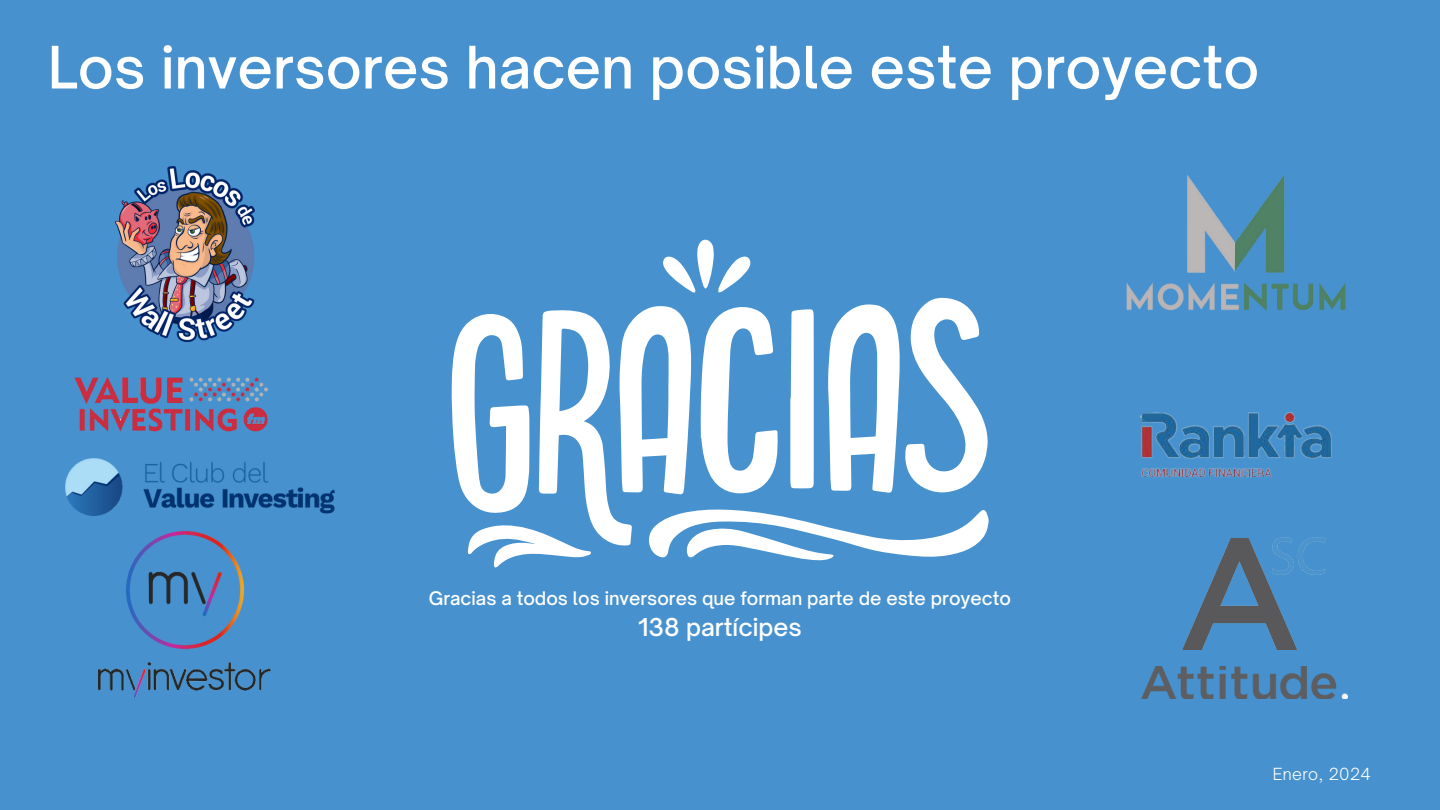
<style>
.page{position:relative;width:1440px;height:810px;background:#4792ce}
.page>*{position:absolute;margin:0;border:0;box-sizing:border-box;transform-origin:0 0}
.t1{font:500 56px "Open Sauce One";color:#fff}
.t2{font:500 23.6px "Open Sauce One";color:#fff}
.t3{font:500 17.9px "Open Sauce One";color:#fff}
.t4{font:300 16px "Open Sauce One";letter-spacing:.02em;color:#fff}
</style>
<div class="page">
<svg style="left:451px;top:240px;width:537px;height:328px"></svg>
<img style="left:115px;top:167px;width:139px;height:175px">
<img style="left:126px;top:531px;width:118px;height:118px">
<img style="left:98px;top:662px;width:173px;height:37px">
<img style="left:1142px;top:666px;width:205px;height:33px">
<img style="left:1182px;top:537px;width:144px;height:112px">
<img style="left:1126px;top:283px;width:220px;height:28px">
<img style="left:1187px;top:174px;width:98px;height:99px">
<img style="left:74px;top:377px;width:194px;height:55px">
<img style="left:1139px;top:412px;width:193px;height:66px">
<img style="left:66px;top:458px;width:268px;height:57px">
<p class="t1" style="left:48px;top:33px;width:1213px">Los inversores hacen posible este proyecto</p>
<p class="t3" style="left:429px;top:587px;width:584px">Gracias a todos los inversores que forman parte de este proyecto</p>
<p class="t2" style="left:638px;top:612px;width:165px">138 partícipes</p>
<p class="t4" style="left:1273px;top:764px;width:100px">Enero, 2024</p>
</div>
